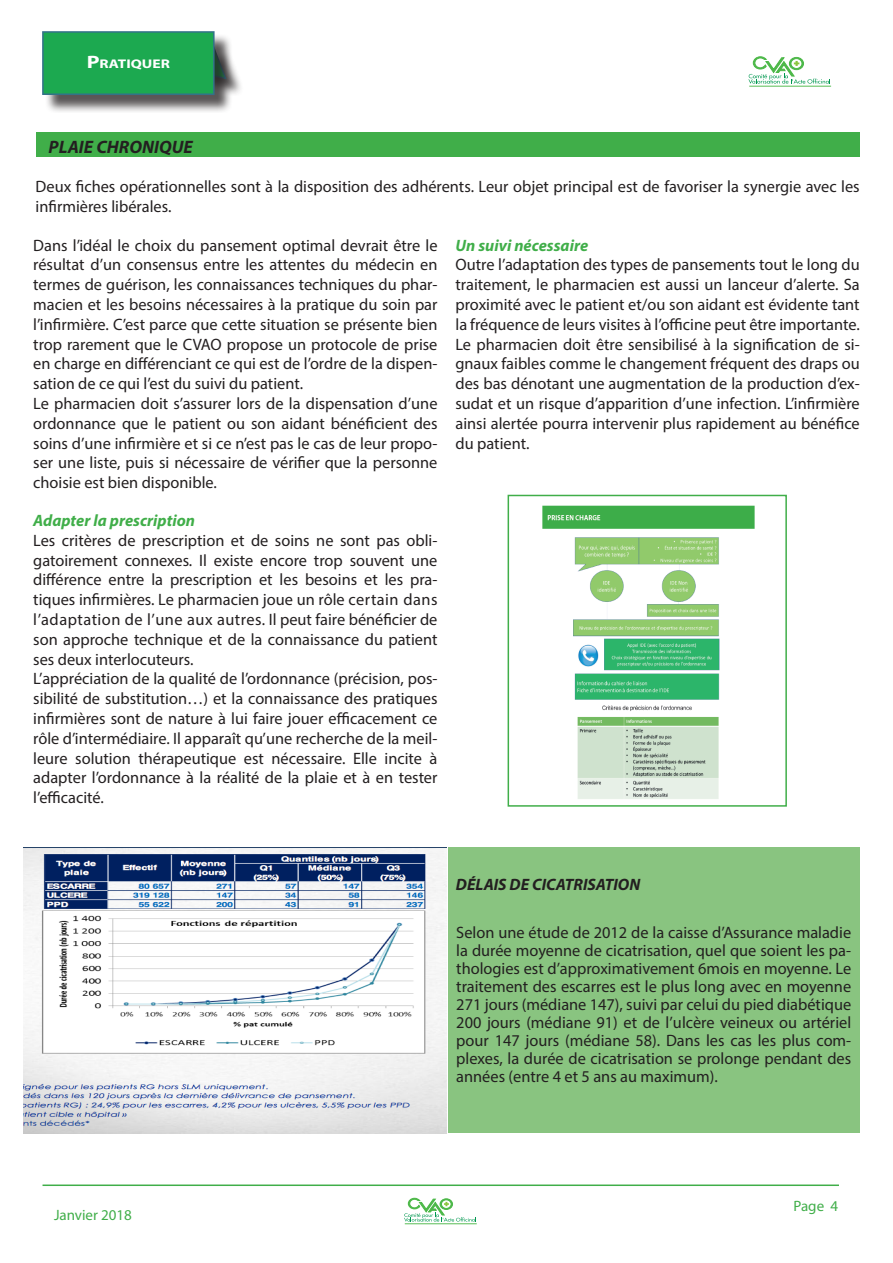
<style>
.page{position:relative;width:893px;height:1263px;background:#fff}
.page>*{position:absolute;margin:0;border:0;box-sizing:border-box;transform-origin:0 0}
.t1{font:italic 700 18px "Myriad Pro";color:#231f20}
.t2{font:16.5px/19.8px "Myriad Pro";color:#231f20;text-align:justify}
.t3{font:italic 700 16.5px "Myriad Pro";color:#40ae49}
.t4{font:italic 700 16.5px "Myriad Pro";color:#231f20}
.t5{font:15px "Myriad Pro";color:#40ae49}
.t6{font:700 12.6px "Myriad Pro";color:#fff;scale:1.23 1}
.s1{font-size:18px}
</style>
<div class="page">
<svg style="left:404px;top:1197px;width:72px;height:25px"></svg>
<hr style="left:405px;top:1223px;width:72px;height:1px;background:#4cb848">
<div style="left:198px;top:46px;width:46px;height:51px;background:#231f20;opacity:.75"></div>
<div style="left:45px;top:33px;width:188px;height:80px;background:#231f20;opacity:.75"></div>
<div style="left:43px;top:32px;width:171px;height:62px;background:#1ca950"></div>
<div style="left:42px;top:31px;width:173px;height:64px;border:2px solid #337289"></div>
<svg style="left:748px;top:56px;width:82px;height:28px"></svg>
<hr style="left:749px;top:86px;width:82px;height:1px;background:#4cb848">
<div style="left:448px;top:847px;width:412px;height:286px;background:#89c480"></div>
<img style="left:23px;top:847px;width:423px;height:286px">
<div style="left:36px;top:132px;width:824px;height:24px;background:#40ae49"></div>
<img style="left:542px;top:505px;width:213px;height:294px">
<div style="left:508px;top:495px;width:279px;height:312px;border:2px solid #40ae49"></div>
<hr style="left:43px;top:1184px;width:796px;height:2px;background:#40ae49">
<p class="t6" style="left:87px;top:55px;width:69px"><span class="s1">P</span>RATIQUER</p>
<p class="t1" style="left:49px;top:135px;width:146px">PLAIE CHRONIQUE</p>
<p class="t2" style="left:36px;top:176px;width:826px">Deux fiches opérationnelles sont à la disposition des adhérents. Leur objet principal est de favoriser la synergie avec les infirmières libérales.</p>
<p class="t2" style="left:33px;top:235px;width:406px">Dans l’idéal le choix du pansement optimal devrait être le résultat d’un consensus entre les attentes du médecin en termes de guérison, les connaissances techniques du phar&shy;macien et les besoins nécessaires à la pratique du soin par l’infirmière. C’est parce que cette situation se présente bien trop rarement que le CVAO propose un protocole de prise en charge en différenciant ce qui est de l’ordre de la dispen&shy;sation de ce qui l’est du suivi du patient.</p>
<p class="t2" style="left:33px;top:393px;width:406px">Le pharmacien doit s’assurer lors de la dispensation d’une ordonnance que le patient ou son aidant bénéficient des soins d’une infirmière et si ce n’est pas le cas de leur propo&shy;ser une liste, puis si nécessaire de vérifier que la personne choisie est bien disponible.</p>
<p class="t3" style="left:33px;top:510px;width:163px">Adapter la prescription</p>
<p class="t2" style="left:33px;top:530px;width:406px">Les critères de prescription et de soins ne sont pas obli&shy;gatoirement connexes. Il existe encore trop souvent une différence entre la prescription et les besoins et les pra&shy;tiques infirmières. Le pharmacien joue un rôle certain dans l’adaptation de l’une aux autres. Il peut faire bénéficier de son approche technique et de la connaissance du patient ses deux interlocuteurs.</p>
<p class="t2" style="left:33px;top:669px;width:406px">L’appréciation de la qualité de l’ordonnance (précision, pos&shy;sibilité de substitution…) et la connaissance des pratiques infirmières sont de nature à lui faire jouer efficacement ce rôle d’intermédiaire. Il apparaît qu’une recherche de la meil&shy;leure solution thérapeutique est nécessaire. Elle incite à adapter l’ordonnance à la réalité de la plaie et à en tester l’efficacité.</p>
<p class="t3" style="left:455px;top:234px;width:134px">Un suivi nécessaire</p>
<p class="t2" style="left:455px;top:255px;width:406px">Outre l’adaptation des types de pansements tout le long du traitement, le pharmacien est aussi un lanceur d’alerte. Sa proximité avec le patient et/ou son aidant est évidente tant la fréquence de leurs visites à l’officine peut être importante.<br>Le pharmacien doit être sensibilisé à la signification de si&shy;gnaux faibles comme le changement fréquent des draps ou des bas dénotant une augmentation de la production d’ex&shy;sudat et un risque d’apparition d’une infection. L’infirmière ainsi alertée pourra intervenir plus rapidement au bénéfice du patient.</p>
<p class="t4" style="left:456px;top:874px;width:186px">DÉLAIS DE CICATRISATION</p>
<p class="t2" style="left:456px;top:923px;width:396px;line-height:18px">Selon une étude de 2012 de la caisse d’Assurance maladie la durée moyenne de cicatrisation, quel que soient les pa&shy;thologies est d’approximativement 6mois en moyenne. Le traitement des escarres est le plus long avec en moyenne 271 jours (médiane 147), suivi par celui du pied diabétique 200 jours (médiane 91) et de l’ulcère veineux ou artériel pour 147 jours (médiane 58). Dans les cas les plus com&shy;plexes, la durée de cicatrisation se prolonge pendant des années (entre 4 et 5 ans au maximum).</p>
<p class="t5" style="left:54px;top:1206px;width:80px">Janvier 2018</p>
<p class="t5" style="left:793px;top:1197px;width:46px">Page 4</p>
</div>
